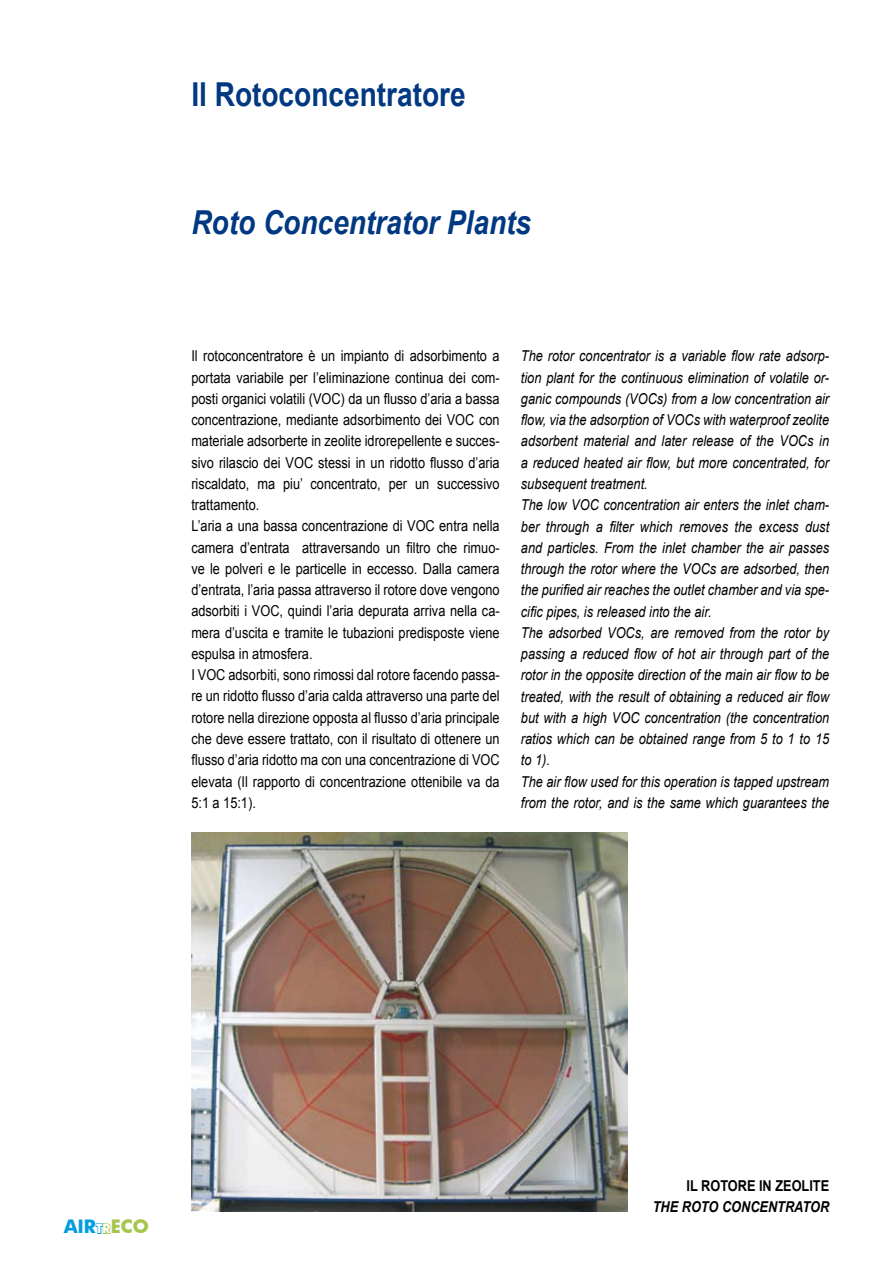
<style>
.page{position:relative;width:893px;height:1263px;background:#fff}
.page>*{position:absolute;margin:0;border:0;box-sizing:border-box;transform-origin:0 0}
.t1{font:italic 700 33px "Arial";color:#003882;scale:.85 1}
.t2{font:700 33px "Arial";color:#003882;scale:.85 1}
.t3{font:700 18px "Futura";letter-spacing:.005em;color:#009ee0}
.t4{font:15px/21.3px "Arial";color:#000;scale:.85 1}
.t5{font:italic 15px/21.3px "Arial";color:#000;scale:.85 1}
.t6{font:italic 700 15px "Arial";color:#000;scale:.85 1}
.t7{font:700 15px "Arial";color:#000;scale:.85 1}
.s1{font-size:12px;color:#fff}
.s2{color:#a3c64b}
</style>
<div class="page">
<svg style="left:95px;top:1223px;width:16px;height:11px"></svg>
<img style="left:191px;top:832px;width:436px;height:380px">
<h1 class="t2" style="left:191px;top:73px;width:324px">Il Rotoconcentratore</h1>
<h1 class="t1" style="left:191px;top:200px;width:401px">Roto Concentrator Plants</h1>
<p class="t4" style="left:191px;top:346px;width:364px">Il rotoconcentratore è un impianto di adsorbimento a portata variabile per l’eliminazione continua dei com&shy;posti organici volatili (VOC) da un flusso d’aria a bassa concentrazione, mediante adsorbimento dei VOC con materiale adsorberte in zeolite idrorepellente e succes&shy;sivo rilascio dei VOC stessi in un ridotto flusso d’aria riscaldato, ma piu’ concentrato, per un successivo trattamento.<br>L’aria a una bassa concentrazione di VOC entra nella camera d’entrata attraversando un filtro che rimuo&shy;ve le polveri e le particelle in eccesso. Dalla camera d’entrata, l’aria passa attraverso il rotore dove vengono adsorbiti i VOC, quindi l’aria depurata arriva nella ca&shy;mera d’uscita e tramite le tubazioni predisposte viene espulsa in atmosfera.<br>I VOC adsorbiti, sono rimossi dal rotore facendo passa&shy;re un ridotto flusso d’aria calda attraverso una parte del rotore nella direzione opposta al flusso d’aria principale che deve essere trattato, con il risultato di ottenere un flusso d’aria ridotto ma con una concentrazione di VOC elevata (Il rapporto di concentrazione ottenibile va da 5:1 a 15:1).</p>
<p class="t5" style="left:521px;top:346px;width:364px">The rotor concentrator is a variable flow rate adsorp&shy;tion plant for the continuous elimination of volatile or&shy;ganic compounds (VOCs) from a low concentration air flow, via the adsorption of VOCs with waterproof zeolite adsorbent material and later release of the VOCs in a reduced heated air flow, but more concentrated, for subsequent treatment.<br>The low VOC concentration air enters the inlet cham&shy;ber through a filter which removes the excess dust and particles. From the inlet chamber the air passes through the rotor where the VOCs are adsorbed, then the purified air reaches the outlet chamber and via spe&shy;cific pipes, is released into the air.<br>The adsorbed VOCs, are removed from the rotor by passing a reduced flow of hot air through part of the rotor in the opposite direction of the main air flow to be treated, with the result of obtaining a reduced air flow but with a high VOC concentration (the concentration ratios which can be obtained range from 5 to 1 to 15 to 1).<br>The air flow used for this operation is tapped upstream from the rotor, and is the same which guarantees the</p>
<p class="t3" style="left:64px;top:1214px;width:86px">AIR<span class="s1">TR</span><span class="s2">ECO</span></p>
<p class="t7" style="left:687px;top:1175px;width:169px">IL ROTORE IN ZEOLITE</p>
<p class="t6" style="left:653px;top:1197px;width:209px">THE ROTO CONCENTRATOR</p>
</div>
